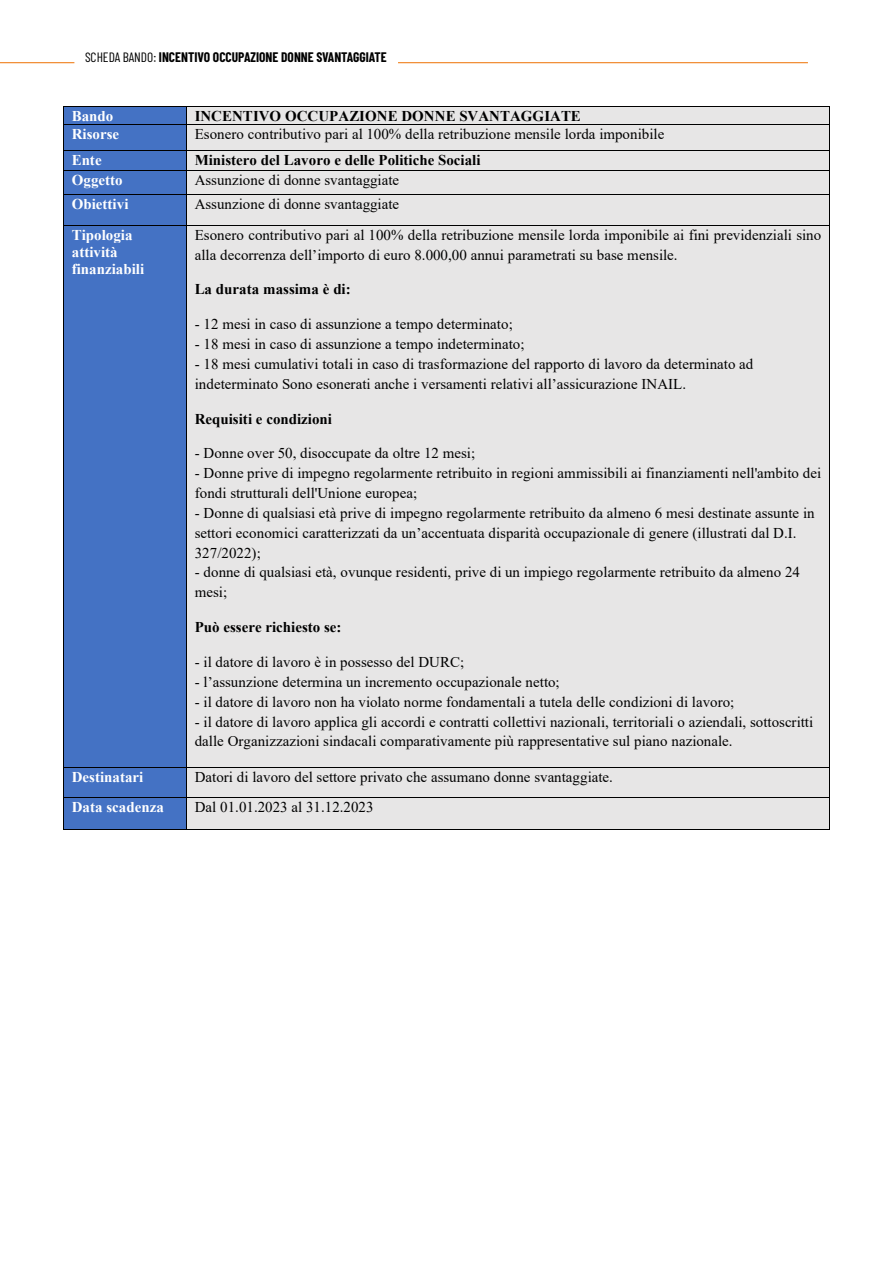
<style>
.page{position:relative;width:893px;height:1263px;background:#fff}
.page>*{position:absolute;margin:0;border:0;box-sizing:border-box;transform-origin:0 0}
.t1{font:15px/19.8px "Times New Roman";color:#000}
.t2{font:700 15px "Times New Roman";color:#000}
.t3{font:700 15px/17.2px "Times New Roman";color:#fff}
.t4{font:700 13.5px "Barlow Condensed";color:#000}
.s1{font-weight:400}
</style>
<div class="page">
<hr style="left:398px;top:62px;width:410px;height:1px;background:#ee7203">
<hr style="left:0;top:62px;width:74px;height:1px;background:#ee7203">
<div style="left:64px;top:107px;width:122px;height:17px;background:#4472c4"></div>
<div style="left:187px;top:107px;width:642px;height:17px;background:#e7e6e6"></div>
<hr style="left:64px;top:106px;width:122px;height:1px;background:#000">
<hr style="left:187px;top:106px;width:642px;height:1px;background:#000">
<div style="left:64px;top:125px;width:122px;height:25px;background:#4472c4"></div>
<div style="left:187px;top:125px;width:642px;height:25px;background:#e7e6e6"></div>
<hr style="left:64px;top:124px;width:122px;height:1px;background:#000">
<hr style="left:187px;top:124px;width:642px;height:1px;background:#000">
<div style="left:64px;top:150px;width:122px;height:20px;background:#4472c4"></div>
<div style="left:187px;top:150px;width:642px;height:20px;background:#e7e6e6"></div>
<hr style="left:64px;top:150px;width:122px;height:1px;background:#000">
<hr style="left:187px;top:150px;width:642px;height:1px;background:#000">
<div style="left:64px;top:171px;width:122px;height:23px;background:#4472c4"></div>
<div style="left:187px;top:171px;width:642px;height:23px;background:#e7e6e6"></div>
<hr style="left:64px;top:170px;width:122px;height:1px;background:#000">
<hr style="left:187px;top:170px;width:642px;height:1px;background:#000">
<div style="left:64px;top:195px;width:122px;height:30px;background:#4472c4"></div>
<div style="left:187px;top:195px;width:642px;height:30px;background:#e7e6e6"></div>
<svg style="left:63px;top:106px;width:1px;height:89px"></svg>
<hr style="left:64px;top:194px;width:122px;height:1px;background:#000">
<svg style="left:186px;top:106px;width:1px;height:89px"></svg>
<hr style="left:187px;top:194px;width:642px;height:1px;background:#000">
<svg style="left:829px;top:106px;width:1px;height:89px"></svg>
<hr style="left:63px;top:195px;width:1px;height:30px;background:#000">
<hr style="left:186px;top:195px;width:1px;height:30px;background:#000">
<hr style="left:829px;top:195px;width:1px;height:30px;background:#000">
<div style="left:64px;top:226px;width:122px;height:541px;background:#4472c4"></div>
<div style="left:187px;top:226px;width:642px;height:541px;background:#e7e6e6"></div>
<hr style="left:64px;top:225px;width:122px;height:1px;background:#000">
<hr style="left:187px;top:225px;width:642px;height:1px;background:#000">
<hr style="left:63px;top:226px;width:1px;height:541px;background:#000">
<hr style="left:186px;top:226px;width:1px;height:541px;background:#000">
<hr style="left:829px;top:226px;width:1px;height:541px;background:#000">
<div style="left:64px;top:768px;width:122px;height:29px;background:#4472c4"></div>
<div style="left:187px;top:768px;width:642px;height:29px;background:#e7e6e6"></div>
<hr style="left:64px;top:767px;width:122px;height:1px;background:#000">
<hr style="left:187px;top:767px;width:642px;height:1px;background:#000">
<div style="left:64px;top:797px;width:122px;height:32px;background:#4472c4"></div>
<div style="left:187px;top:797px;width:642px;height:32px;background:#e7e6e6"></div>
<svg style="left:63px;top:767px;width:1px;height:30px"></svg>
<hr style="left:64px;top:797px;width:122px;height:1px;background:#000">
<svg style="left:186px;top:767px;width:1px;height:30px"></svg>
<hr style="left:187px;top:797px;width:642px;height:1px;background:#000">
<svg style="left:829px;top:767px;width:1px;height:30px"></svg>
<hr style="left:63px;top:797px;width:1px;height:32px;background:#000">
<hr style="left:64px;top:829px;width:122px;height:1px;background:#000">
<hr style="left:186px;top:797px;width:1px;height:32px;background:#000">
<hr style="left:187px;top:829px;width:642px;height:1px;background:#000">
<hr style="left:829px;top:797px;width:1px;height:32px;background:#000">
<p class="t4" style="left:85px;top:48px;width:303px"><span class="s1">SCHEDA BANDO:</span> INCENTIVO OCCUPAZIONE DONNE SVANTAGGIATE</p>
<p class="t3" style="left:72px;top:107px;width:43px">Bando</p>
<p class="t2" style="left:195px;top:105px;width:388px">INCENTIVO OCCUPAZIONE DONNE SVANTAGGIATE</p>
<p class="t3" style="left:72px;top:125px;width:49px">Risorse</p>
<p class="t1" style="left:195px;top:124px;width:471px">Esonero contributivo pari al 100% della retribuzione mensile lorda imponibile</p>
<p class="t3" style="left:72px;top:150px;width:31px">Ente</p>
<p class="t2" style="left:195px;top:149px;width:287px">Ministero del Lavoro e delle Politiche Sociali</p>
<p class="t3" style="left:72px;top:171px;width:52px">Oggetto</p>
<p class="t1" style="left:195px;top:169px;width:206px">Assunzione di donne svantaggiate</p>
<p class="t3" style="left:72px;top:195px;width:58px">Obiettivi</p>
<p class="t1" style="left:195px;top:193px;width:206px">Assunzione di donne svantaggiate</p>
<p class="t3" style="left:72px;top:226px;width:74px">Tipologia attività finanziabili</p>
<p class="t1" style="left:195px;top:224px;width:628px">Esonero contributivo pari al 100% della retribuzione mensile lorda imponibile ai fini previdenziali sino alla decorrenza dell’importo di euro 8.000,00 annui parametrati su base mensile.</p>
<p class="t2" style="left:195px;top:278px;width:157px">La durata massima è di:</p>
<p class="t1" style="left:195px;top:314px;width:320px">- 12 mesi in caso di assunzione a tempo determinato;</p>
<p class="t1" style="left:195px;top:334px;width:331px">- 18 mesi in caso di assunzione a tempo indeterminato;</p>
<p class="t1" style="left:195px;top:353px;width:560px">- 18 mesi cumulativi totali in caso di trasformazione del rapporto di lavoro da determinato ad indeterminato Sono esonerati anche i versamenti relativi all’assicurazione INAIL.</p>
<p class="t2" style="left:195px;top:408px;width:139px">Requisiti e condizioni</p>
<p class="t1" style="left:195px;top:443px;width:282px">- Donne over 50, disoccupate da oltre 12 mesi;</p>
<p class="t1" style="left:195px;top:463px;width:628px">- Donne prive di impegno regolarmente retribuito in regioni ammissibili ai finanziamenti nell'ambito dei fondi strutturali dell'Unione europea;</p>
<p class="t1" style="left:195px;top:502px;width:621px">- Donne di qualsiasi età prive di impegno regolarmente retribuito da almeno 6 mesi destinate assunte in settori economici caratterizzati da un’accentuata disparità occupazionale di genere (illustrati dal D.I.<br>327/2022);</p>
<p class="t1" style="left:195px;top:562px;width:607px">- donne di qualsiasi età, ovunque residenti, prive di un impiego regolarmente retribuito da almeno 24 mesi;</p>
<p class="t2" style="left:195px;top:616px;width:148px">Può essere richiesto se:</p>
<p class="t1" style="left:195px;top:651px;width:271px">- il datore di lavoro è in possesso del DURC;</p>
<p class="t1" style="left:195px;top:671px;width:367px">- l’assunzione determina un incremento occupazionale netto;</p>
<p class="t1" style="left:195px;top:691px;width:541px">- il datore di lavoro non ha violato norme fondamentali a tutela delle condizioni di lavoro;</p>
<p class="t1" style="left:195px;top:711px;width:620px">- il datore di lavoro applica gli accordi e contratti collettivi nazionali, territoriali o aziendali, sottoscritti dalle Organizzazioni sindacali comparativamente più rappresentative sul piano nazionale.</p>
<p class="t3" style="left:72px;top:768px;width:73px">Destinatari</p>
<p class="t1" style="left:195px;top:766px;width:420px">Datori di lavoro del settore privato che assumano donne svantaggiate.</p>
<p class="t3" style="left:72px;top:797px;width:94px">Data scadenza</p>
<p class="t1" style="left:195px;top:796px;width:180px">Dal 01.01.2023 al 31.12.2023</p>
</div>
